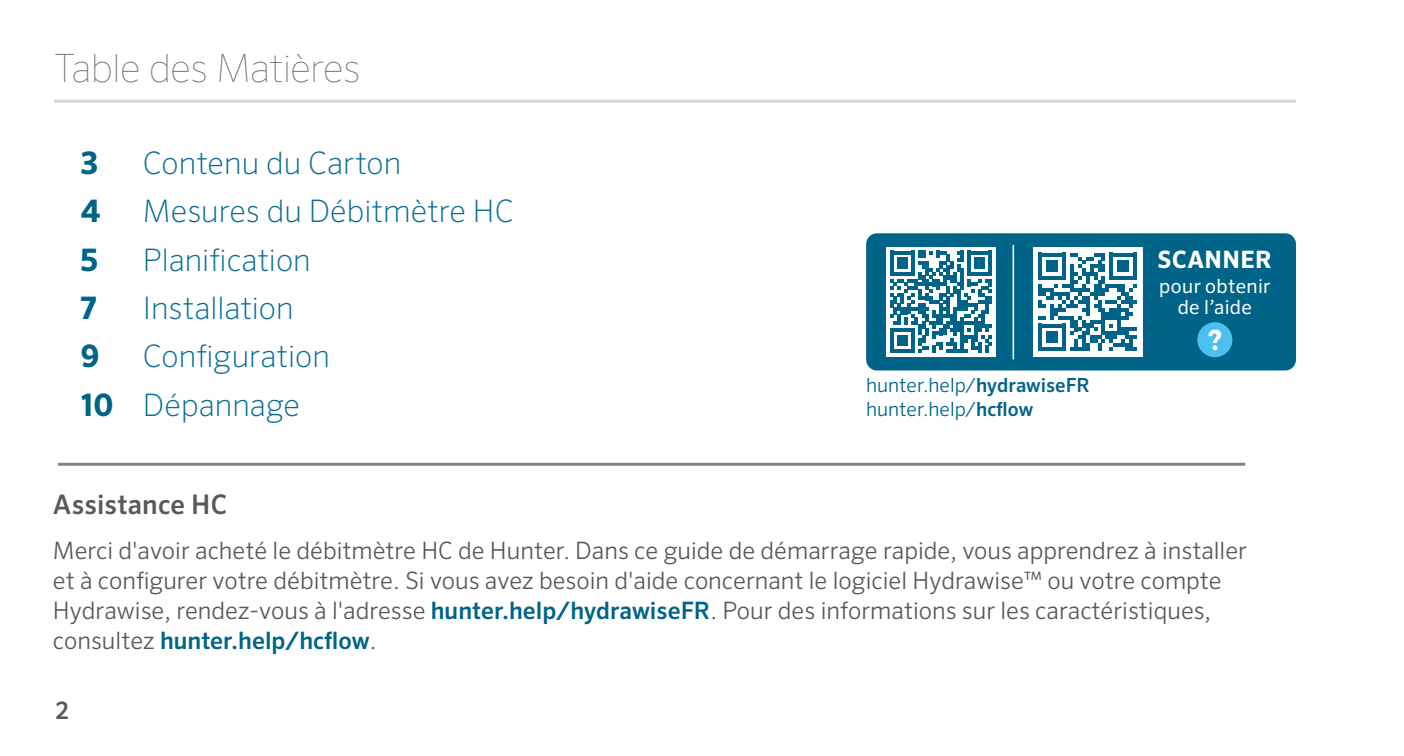
<style>
.page{position:relative;width:1404px;height:756px;background:#fff}
.page>*{position:absolute;margin:0;border:0;box-sizing:border-box;transform-origin:0 0}
.t1{font:100 39px "Sero Pro";letter-spacing:-.01em;color:#696a6d}
.t2{font:200 30.9px/48.3px "Sero Pro";color:#086d90}
.t3{font:700 30.9px "Sero Pro";color:#006488}
.t4{font:500 27px "Sero Pro";letter-spacing:.01em;color:#58595b}
.t5{font:300 24px/30px "Sero Pro";color:#58595b}
.t6{font:700 24px "Sero Pro";letter-spacing:.02em;color:#fff}
.t7{font:500 24px "Sero Pro";color:#58595b}
.t8{font:300 19.5px/23.4px "Sero Pro";color:#006488}
.t9{font:19.5px/21.6px "Sero Pro";letter-spacing:.02em;color:#fff;text-align:center}
.s1{font-weight:700;color:#006488}
.s2{font-weight:500}
.s3{font-weight:500;color:#006488}
</style>
<div class="page">
<hr style="left:54px;top:100px;width:1242px;height:3px;background:#d1d3d4">
<hr style="left:58px;top:463px;width:1187px;height:3px;background:#808285">
<div style="left:866px;top:233px;width:430px;height:137px;background:#006488;border-radius:11px"></div>
<div style="left:886px;top:247px;width:110px;height:110px;background:#fff"></div>
<svg style="left:890px;top:251px;width:102px;height:102px"></svg>
<div style="left:1033px;top:247px;width:109px;height:110px;background:#fff"></div>
<svg style="left:1038px;top:253px;width:99px;height:98px"></svg>
<hr style="left:1013px;top:245px;width:1px;height:114px;background:#fff">
<div style="left:1197px;top:322px;width:35px;height:35px;background:#4cc0ef;border-radius:50%"></div>
<svg style="left:1208px;top:330px;width:13px;height:20px"></svg>
<h1 class="t1" style="left:54px;top:45px;width:308px">Table des Matières</h1>
<p class="t3" style="left:81px;top:144px;width:19px">3</p>
<p class="t2" style="left:143px;top:139px;width:260px">Contenu du Carton</p>
<p class="t3" style="left:81px;top:193px;width:21px">4</p>
<p class="t2" style="left:143px;top:187px;width:372px">Mesures du Débitmètre HC</p>
<p class="t3" style="left:81px;top:241px;width:19px">5</p>
<p class="t2" style="left:143px;top:235px;width:169px">Planification</p>
<p class="t3" style="left:81px;top:289px;width:17px">7</p>
<p class="t2" style="left:143px;top:284px;width:152px">Installation</p>
<p class="t3" style="left:81px;top:338px;width:20px">9</p>
<p class="t2" style="left:81px;top:332px;width:251px;text-indent:62px">Configuration<br><span class="s1">10</span> Dépannage</p>
<p class="t8" style="left:866px;top:373px;width:225px">hunter.help/<span class="s2">hydrawiseFR </span>hunter.help/<span class="s2">hcflow</span></p>
<p class="t6" style="left:1158px;top:245px;width:116px">SCANNER</p>
<p class="t9" style="left:1159px;top:275px;width:113px">pour obtenir de l’aide</p>
<p class="t4" style="left:53px;top:488px;width:176px">Assistance HC</p>
<p class="t5" style="left:53px;top:535px;width:1196px">Merci d'avoir acheté le débitmètre HC de Hunter. Dans ce guide de démarrage rapide, vous apprendrez à installer et à configurer votre débitmètre. Si vous avez besoin d'aide concernant le logiciel Hydrawise™ ou votre compte Hydrawise, rendez-vous à l'adresse <span class="s3">hunter.help/hydrawiseFR</span>. Pour des informations sur les caractéristiques, consultez <span class="s3">hunter.help/hcflow</span>.</p>
<p class="t7" style="left:56px;top:696px;width:15px">2</p>
</div>
